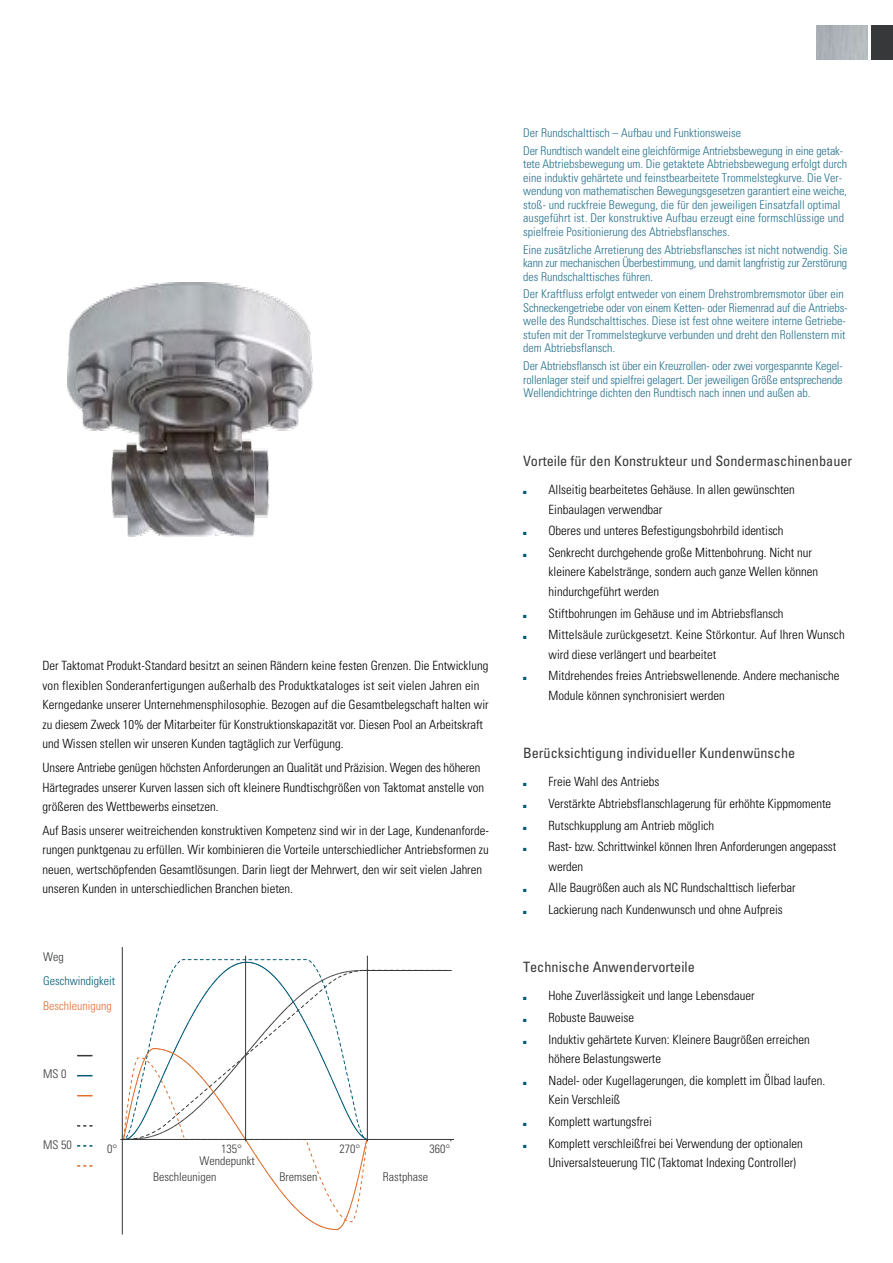
<style>
.page{position:relative;width:893px;height:1263px;background:#fff}
.page>*{position:absolute;margin:0;border:0;box-sizing:border-box;transform-origin:0 0}
.t1{font:condensed 14.25px "Univers";color:#363839}
.t2{font:300 condensed 12.75px/21.6px "Univers";color:#000}
.t3{font:300 condensed 12px/13.5px "Univers";color:#26718c}
.t4{font:300 condensed 12px/15.5px "Univers";color:#363839}
.t5{font:300 condensed 12px "Univers";color:#005c78}
.t6{font:300 condensed 12px "Univers";color:#e37033}
.t7{font:4.5px "Zapf Dingbats";color:#005a76}
</style>
<div class="page">
<div style="left:872px;top:26px;width:21px;height:34px;background:#363839"></div>
<img style="left:67px;top:283px;width:246px;height:253px">
<svg style="left:77px;top:1055px;width:15px;height:1px"></svg>
<svg style="left:77px;top:1075px;width:15px;height:1px"></svg>
<svg style="left:77px;top:1095px;width:15px;height:1px"></svg>
<hr style="left:122px;top:947px;width:1px;height:287px;background:#363839">
<svg style="left:122px;top:959px;width:329px;height:271px"></svg>
<hr style="left:245px;top:956px;width:1px;height:184px;background:#363839">
<hr style="left:367px;top:956px;width:1px;height:184px;background:#363839">
<hr style="left:120px;top:1139px;width:334px;height:1px;background:#363839">
<p class="t2" style="left:43px;top:656px;width:448px;line-height:19.5px">Der Taktomat Produkt-Standard besitzt an seinen Rändern keine festen Grenzen. Die Entwicklung von flexiblen Sonderanfertigungen außerhalb des Produktkataloges ist seit vielen Jahren ein Kerngedanke unserer Unternehmensphilosophie. Bezogen auf die Gesamtbelegschaft halten wir zu diesem Zweck 10% der Mitarbeiter für Konstruktionskapazität vor. Diesen Pool an Arbeits-kraft und Wissen stellen wir unseren Kunden tagtäglich zur Verfügung.</p>
<p class="t2" style="left:43px;top:758px;width:443px;line-height:19.5px">Unsere Antriebe genügen höchsten Anforderungen an Qualität und Präzision. Wegen des höhe-ren<br>Härtegrades unserer Kurven lassen sich oft kleinere Rundtischgrößen von Taktomat anstelle von größeren des Wettbewerbs einsetzen.</p>
<p class="t2" style="left:43px;top:820px;width:448px;line-height:19.5px">Auf Basis unserer weitreichenden konstruktiven Kompetenz sind wir in der Lage, Kundenanforde&shy;rungen punktgenau zu erfüllen. Wir kombinieren die Vorteile unterschiedlicher Antriebsformen zu neuen, wertschöpfenden Gesamtlösungen. Darin liegt der Mehrwert, den wir seit vielen Jahren unseren Kunden in unterschiedlichen Branchen bieten.</p>
<p class="t4" style="left:43px;top:949px;width:22px">Weg</p>
<p class="t6" style="left:43px;top:998px;width:70px">Beschleunigung</p>
<p class="t5" style="left:43px;top:974px;width:73px">Geschwindigkeit</p>
<p class="t4" style="left:43px;top:1066px;width:25px">MS 0</p>
<p class="t4" style="left:43px;top:1137px;width:30px">MS 50</p>
<p class="t4" style="left:107px;top:1141px;width:12px">0°</p>
<p class="t4" style="left:221px;top:1141px;width:22px">135°</p>
<p class="t4" style="left:340px;top:1141px;width:22px">270°</p>
<p class="t4" style="left:429px;top:1141px;width:22px">360°</p>
<p class="t4" style="left:153px;top:1153px;width:103px;text-indent:46px">Wendepunkt<br>Beschleunigen</p>
<p class="t4" style="left:280px;top:1169px;width:39px">Bremsen</p>
<p class="t4" style="left:383px;top:1169px;width:47px">Rastphase</p>
<p class="t3" style="left:523px;top:124px;width:321px;line-height:17.7px">Der Rundschalttisch – Aufbau und Funktionsweise<br>Der Rundtisch wandelt eine gleichförmige Antriebsbewegung in eine getak-</p>
<p class="t3" style="left:523px;top:157px;width:326px">tete Abtriebsbewegung um. Die getaktete Abtriebsbewegung erfolgt durch eine induktiv gehärtete und feinstbearbeitete Trommelstegkurve. Die Ver&shy;wendung von mathematischen Bewegungsgesetzen garantiert eine weiche, stoß- und ruckfreie Bewegung, die für den jeweiligen Einsatzfall optimal ausgeführt ist. Der konstruktive Aufbau erzeugt eine formschlüssige und spielfreie Positionierung des Abtriebsflansches.</p>
<p class="t3" style="left:523px;top:243px;width:326px;text-align:justify">Eine zusätzliche Arretierung des Abtriebsflansches ist nicht notwendig. Sie kann zur mechanischen Überbestimmung, und damit langfristig zur Zerstörung des Rundschalttisches führen.</p>
<p class="t3" style="left:523px;top:287px;width:325px">Der Kraftfluss erfolgt entweder von einem Drehstrombremsmotor über ein Schneckengetriebe oder von einem Ketten- oder Riemenrad auf die Antriebs&shy;welle des Rundschalttisches. Diese ist fest ohne weitere interne Getriebe&shy;stufen mit der Trommelstegkurve verbunden und dreht den Rollenstern mit dem Abtriebsflansch.</p>
<p class="t3" style="left:523px;top:359px;width:321px;text-align:justify">Der Abtriebsflansch ist über ein Kreuzrollen- oder zwei vorgespannte Kegel&shy;rollenlager steif und spielfrei gelagert. Der jeweiligen Größe entsprechende Wellen-dichtringe dichten den Rundtisch nach innen und außen ab.</p>
<p class="t1" style="left:523px;top:452px;width:331px">Vorteile für den Konstrukteur und Sondermaschinenbauer</p>
<p class="t2" style="left:549px;top:480px;width:248px;line-height:19.5px">Allseitig bearbeitetes Gehäuse. In allen gewünschten<br>Einbaulagen verwendbar</p>
<p class="t2" style="left:549px;top:520px;width:265px">Oberes und unteres Befestigungsbohrbild identisch<br>Senkrecht durchgehende große Mittenbohrung. Nicht nur</p>
<p class="t2" style="left:549px;top:562px;width:271px;line-height:19.5px">kleinere Kabelstränge, sondern auch ganze Wellen können hindurchgeführt werden</p>
<p class="t2" style="left:549px;top:602px;width:298px">Stiftbohrungen im Gehäuse und im Abtriebsflansch<br>Mittelsäule zurückgesetzt. Keine Störkontur. Auf Ihren Wunsch</p>
<p class="t2" style="left:549px;top:643px;width:292px">wird diese verlängert und bearbeitet<br>Mitdrehendes freies Antriebswellenende. Andere mechani-sche</p>
<p class="t2" style="left:549px;top:684px;width:178px">Module können synchronisiert werden</p>
<p class="t7" style="left:523px;top:490px;width:5px">■</p>
<p class="t7" style="left:523px;top:532px;width:5px">■</p>
<p class="t7" style="left:523px;top:553px;width:5px">■</p>
<p class="t7" style="left:523px;top:614px;width:5px">■</p>
<p class="t7" style="left:523px;top:635px;width:5px">■</p>
<p class="t7" style="left:523px;top:677px;width:5px">■</p>
<p class="t1" style="left:523px;top:744px;width:274px">Berücksichtigung individueller Kundenwünsche</p>
<p class="t2" style="left:549px;top:771px;width:289px">Freie Wahl des Antriebs<br>Verstärkte Abtriebsflanschlagerung für erhöhte Kippmomente Rutschkupplung am Antrieb möglich<br>Rast- bzw. Schrittwinkel können Ihren Anforderungen angepasst</p>
<p class="t2" style="left:549px;top:855px;width:249px">werden<br>Alle Baugrößen auch als NC Rundschalttisch lieferbar<br>Lackierung nach Kundenwunsch und ohne Aufpreis</p>
<p class="t7" style="left:523px;top:783px;width:5px">■</p>
<p class="t7" style="left:523px;top:804px;width:5px">■</p>
<p class="t7" style="left:523px;top:826px;width:5px">■</p>
<p class="t7" style="left:523px;top:847px;width:5px">■</p>
<p class="t7" style="left:523px;top:889px;width:5px">■</p>
<p class="t7" style="left:523px;top:910px;width:5px">■</p>
<p class="t1" style="left:523px;top:958px;width:173px">Technische Anwendervorteile</p>
<p class="t2" style="left:549px;top:985px;width:263px">Hohe Zuverlässigkeit und lange Lebensdauer<br>Robuste Bauweise<br>Induktiv gehärtete Kurven: Kleinere Baugrößen erreichen</p>
<p class="t2" style="left:549px;top:1048px;width:278px">höhere Belastungswerte<br>Nadel- oder Kugellagerungen, die komplett im Ölbad laufen.</p>
<p class="t2" style="left:549px;top:1089px;width:256px">Kein Verschleiß<br>Komplett wartungsfrei<br>Komplett verschleißfrei bei Verwendung der optionalen</p>
<p class="t2" style="left:549px;top:1152px;width:249px">Universalsteuerung TIC (Taktomat Indexing Controller)</p>
<p class="t7" style="left:523px;top:997px;width:5px">■</p>
<p class="t7" style="left:523px;top:1018px;width:5px">■</p>
<p class="t7" style="left:523px;top:1040px;width:5px">■</p>
<p class="t7" style="left:523px;top:1081px;width:5px">■</p>
<p class="t7" style="left:523px;top:1122px;width:5px">■</p>
<p class="t7" style="left:523px;top:1144px;width:5px">■</p>
</div>
